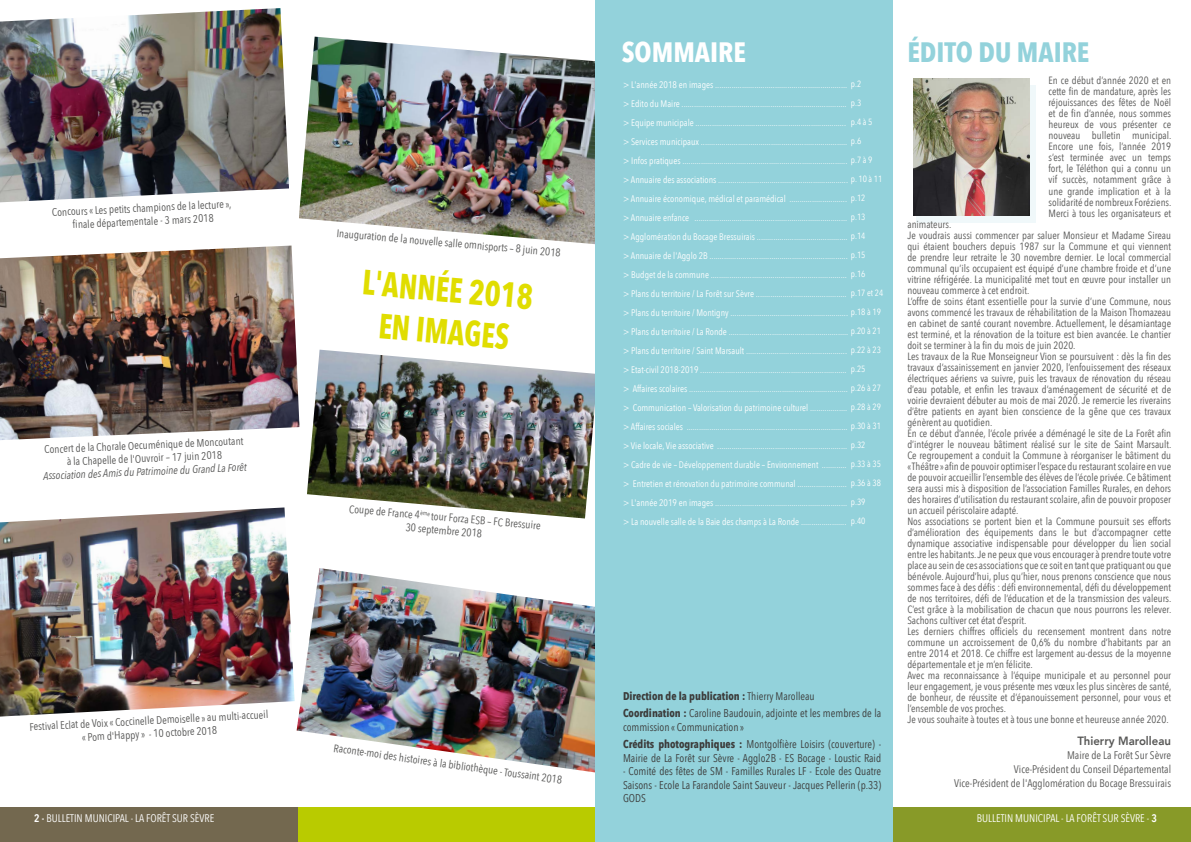
<style>
.page{position:relative;width:1191px;height:842px;background:#fff}
.page>*{position:absolute;margin:0;border:0;box-sizing:border-box;transform-origin:0 0}
.t1{font:700 35px/42px "Avenir Next Condensed";color:#e0dd00;text-align:center;scale:.87 1}
.t2{font:700 28px "Avenir Next Condensed";color:#93d2db}
.t3{font:700 28px "Avenir Next Condensed";color:#fff}
.t4{font:800 12px "Avenir";color:#575756;scale:.95 1}
.t5{font:11.2px/13.5px "Avenir Next Condensed";color:#3c3c3b}
.t6{font:11px/13.2px "Avenir Next Condensed";color:#575756;text-align:center}
.t7{font:11px "Avenir Next Condensed";color:#fff}
.t8{font:italic 11px "Avenir Next Condensed";color:#575756}
.t9{font:10.5px/11px "Avenir Next Condensed";color:#575756;text-align:justify}
.t10{font:9.5px/19px "Avenir Next Condensed";color:#fff}
.t11{font:9px/19px "Avenir Next Condensed";color:#fff}
.s1{font-weight:600}
.s2{font-size:9px}
.s3{font-weight:700}
.s4{font-size:11px}
.s5{font-weight:700;font-size:11px}
</style>
<div class="page">
<img style="left:307px;top:350px;width:288px;height:168px">
<img style="left:299px;top:37px;width:296px;height:208px">
<img style="left:296px;top:568px;width:299px;height:205px">
<img style="left:0;top:507px;width:295px;height:210px">
<div style="left:298px;top:808px;width:306px;height:34px;background:#b9cb00"></div>
<div style="left:0;top:808px;width:298px;height:34px;background:#73684f"></div>
<div style="left:595px;top:0;width:298px;height:842px;background:#93d2db"></div>
<svg style="left:916px;top:85px;width:120px;height:137px;fill:#f0f8fa"></svg>
<div style="left:893px;top:808px;width:298px;height:34px;background:#889a28"></div>
<img style="left:914px;top:78px;width:115px;height:137px">
<img style="left:0;top:246px;width:299px;height:194px">
<img style="left:0;top:8px;width:289px;height:194px">
<p class="t6" style="left:52px;top:206px;width:181px;rotate:-3deg">Concours « Les petits champions de la lecture », fi nale départementale - 3 mars 2018</p>
<p class="t6" style="left:44px;top:441px;width:201px;rotate:-2deg">Concert de la Chorale Oecuménique de Moncoutant à la Chapelle de l'Ouvroir – 17 juin 2018</p>
<p class="t8" style="left:43px;top:468px;width:205px;rotate:-2deg">Association des Amis du Patrimoine du Grand La Forêt</p>
<p class="t6" style="left:29px;top:720px;width:240px;rotate:-3deg">Festival Eclat de Voix « Coccinelle Demoiselle » au multi-accueil « Pom d'Happy » - 10 octobre 2018</p>
<p class="t7" style="left:34px;top:808px;width:182px"><span class="s1">2 -</span> BULLETIN MUNICIPAL - LA FORÊT SUR SÈVRE</p>
<p class="t6" style="left:337px;top:226px;width:226px;rotate:5deg">Inauguration de la nouvelle salle omnisports – 8 juin 2018</p>
<h1 class="t1" style="left:364px;top:261px;width:198px;rotate:5deg">L'ANNÉE 2018<br>EN IMAGES</h1>
<p class="t6" style="left:350px;top:502px;width:194px;rotate:5deg">Coupe de France 4<sup>ème</sup> tour Forza ESB – FC Bressuire<br>30 septembre 2018</p>
<p class="t6" style="left:335px;top:741px;width:232px;rotate:8deg">Raconte-moi des histoires à la bibliothèque - Toussaint 2018</p>
<h2 class="t3" style="left:621px;top:35px;width:126px">SOMMAIRE</h2>
<p class="t10" style="left:623px;top:74px;width:261px">&gt; L'année 2018 en images ................................................................ <span class="s2">p.2<br></span>&gt; Edito du Maire ................................................................................<br>&gt; Equipe municipale .........................................................................<br>&gt; Services municipaux ....................................................................... <span class="s2">p.6<br></span>&gt; Infos pratiques ................................................................................ <span class="s2">p.7 à 9<br></span>&gt; Annuaire des associations ............................................................... <span class="s2">p. 10 à 11 </span>&gt; Annuaire économique, médical et paramédical ............................ <span class="s2">p.12<br></span>&gt; Annuaire enfance .......................................................................... <span class="s2">p.13<br></span>&gt; Agglomération du Bocage Bressuirais ............................................ <span class="s2">p.14<br></span>&gt; Annuaire de l'Agglo 2B ................................................................... <span class="s2">p.15<br></span>&gt; Budget de la commune .................................................................. <span class="s2">p.16<br></span>&gt; Plans du territoire / La Forêt sur Sèvre ............................................<br>&gt; Plans du territoire / Montigny ......................................................... <span class="s2">p.18 à 19 </span>&gt; Plans du territoire / La Ronde .......................................................... <span class="s2">p.20 à 21 </span>&gt; Plans du territoire / Saint Marsault ................................................. <span class="s2">p.22 à 23 </span>&gt; Etat-civil 2018-2019 .......................................................................<br>&gt; Affaires scolaires ............................................................................. <span class="s2">p.26 à 27 </span>&gt; Communication – Valorisation du patrimoine culturel .................. <span class="s2">p.28 à 29 </span>&gt; Affaires sociales .............................................................................. <span class="s2">p.30 à 31 </span>&gt; Vie locale, Vie associative ............................................................... <span class="s2">p.32<br></span>&gt; Cadre de vie – Développement durable – Environnement ............<br>&gt; Entretien et rénovation du patrimoine communal ........................ <span class="s2">p.36 à 38 </span>&gt; L'année 2019 en images ................................................................ <span class="s2">p.39<br></span>&gt; La nouvelle salle de la Baie des champs à La Ronde ......................</p>
<p class="t11" style="left:851px;top:93px;width:23px">p.3 p.4 à 5</p>
<p class="t11" style="left:851px;top:283px;width:34px">p.17 et 24</p>
<p class="t11" style="left:851px;top:359px;width:16px">p.25</p>
<p class="t11" style="left:851px;top:454px;width:31px">p.33 à 35</p>
<p class="t11" style="left:851px;top:511px;width:16px">p.40</p>
<p class="t5" style="left:623px;top:687px;width:260px;line-height:17px"><span class="s3">Direction de la publication :</span> <span class="s4">Thierry Marolleau<br></span><span class="s3">Coordination</span> <span class="s5">:</span> Caroline Baudouin, adjointe et les membres de la</p>
<p class="t5" style="left:623px;top:717px;width:260px;line-height:17.5px">commission « Communication »<br><span class="s3">Crédits photographiques :</span> Montgolfière Loisirs (couverture) -</p>
<p class="t5" style="left:623px;top:750px;width:260px">Mairie de La Forêt sur Sèvre - Agglo2B - ES Bocage - Loustic Raid</p>
<p class="t5" style="left:623px;top:764px;width:260px;text-align:justify">- Comité des fêtes de SM - Familles Rurales LF - Ecole des Quatre Saisons - Ecole La Farandole Saint Sauveur - Jacques Pellerin (p.33)<br>GODS</p>
<h2 class="t2" style="left:907px;top:35px;width:184px">ÉDITO DU MAIRE</h2>
<p class="t9" style="left:1048px;top:75px;width:124px">En ce début d’année 2020 et en cette fin de mandature, après les réjouissances des fêtes de Noël et de fin d’année, nous sommes heureux de vous présenter ce nouveau bulletin municipal.<br>Encore une fois, l’année 2019 s’est terminée avec un temps fort, le Téléthon qui a connu un vif succès, notamment grâce à une grande implication et à la solidarité de nombreux Foréziens.<br>Merci à tous les organisateurs et</p>
<p class="t9" style="left:907px;top:218px;width:265px;text-align:left">animateurs.<br>Je voudrais aussi commencer par saluer Monsieur et Madame Sireau qui étaient bouchers depuis 1987 sur la Commune et qui viennent de prendre leur retraite le 30 novembre dernier. Le local commercial communal qu’ils occupaient est équipé d’une chambre froide et d’une vitrine réfrigérée. La municipalité met tout en œuvre pour installer un nouveau commerce à cet endroit.<br>L’offre de soins étant essentielle pour la survie d’une Commune, nous avons commencé les travaux de réhabilitation de la Maison Thomazeau en cabinet de santé courant novembre. Actuellement, le désamiantage est terminé, et la rénovation de la toiture est bien avancée. Le chantier doit se terminer à la fin du mois de juin 2020.<br>Les travaux de la Rue Monseigneur Vion se poursuivent : dès la fin des travaux d’assainissement en janvier 2020, l’enfouissement des réseaux électriques aériens va suivre, puis les travaux de rénovation du réseau d’eau potable, et enfin les travaux d’aménagement de sécurité et de voirie devraient débuter au mois de mai 2020. Je remercie les riverains d’être patients en ayant bien conscience de la gêne que ces travaux génèrent au quotidien.<br>En ce début d’année, l’école privée a déménagé le site de La Forêt afin d’intégrer le nouveau bâtiment réalisé sur le site de Saint Marsault.<br>Ce regroupement a conduit la Commune à réorganiser le bâtiment du « Théâtre » afin de pouvoir optimiser l’espace du restaurant scolaire en vue de pouvoir accueillir l’ensemble des élèves de l’école privée. Ce bâtiment sera aussi mis à disposition de l’association Familles Rurales, en dehors des horaires d’utilisation du restaurant scolaire, afin de pouvoir proposer un accueil périscolaire adapté.<br>Nos associations se portent bien et la Commune poursuit ses efforts d’amélioration des équipements dans le but d’accompagner cette dynamique associative indispensable pour développer du lien social entre les habitants. Je ne peux que vous encourager à prendre toute votre place au sein de ces associations que ce soit en tant que pratiquant ou que bénévole. Aujourd’hui, plus qu’hier, nous prenons conscience que nous sommes face à des défis : défi environnemental, défi du développement de nos territoires, défi de l’éducation et de la transmission des valeurs.<br>C’est grâce à la mobilisation de chacun que nous pourrons les relever.<br>Sachons cultiver cet état d’esprit.<br>Les derniers chiffres officiels du recensement montrent dans notre commune un accroissement de 0,6% du nombre d’habitants par an entre 2014 et 2018. Ce chiffre est largement au-dessus de la moyenne départementale et je m’en félicite.<br>Avec ma reconnaissance à l’équipe municipale et au personnel pour leur engagement, je vous présente mes vœux les plus sincères de santé, de bonheur, de réussite et d’épanouissement personnel, pour vous et l’ensemble de vos proches.<br>Je vous souhaite à toutes et à tous une bonne et heureuse année 2020.</p>
<p class="t4" style="left:1077px;top:732px;width:100px">Thierry Marolleau</p>
<p class="t6" style="left:954px;top:748px;width:218px;line-height:14px;text-align:right">Maire de La Forêt Sur Sèvre<br>Vice-Président du Conseil Départemental<br>Vice-Président de l'Agglomération du Bocage Bressuirais</p>
<p class="t7" style="left:977px;top:808px;width:181px">BULLETIN MUNICIPAL - LA FORÊT SUR SÈVRE - <span class="s1">3</span></p>
</div>
